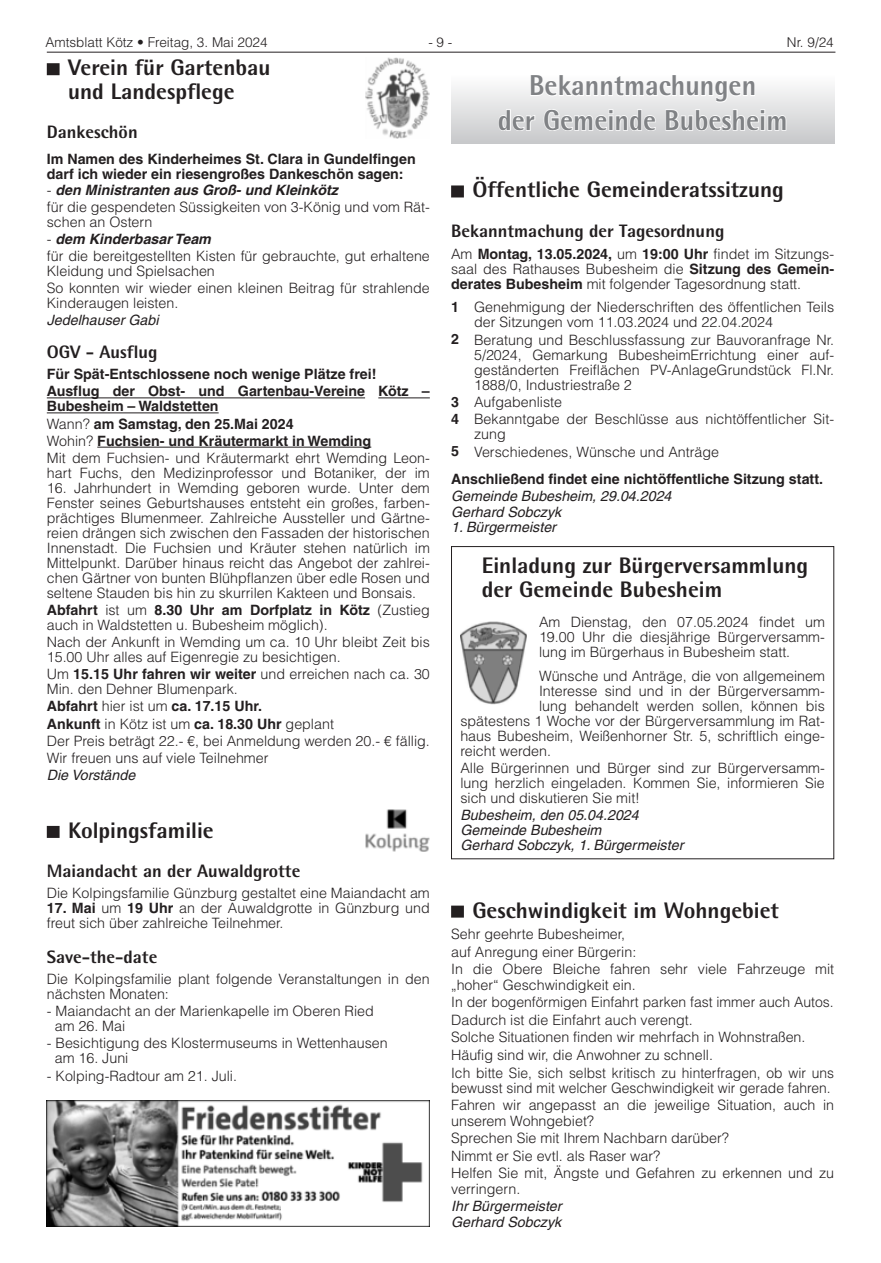
<style>
.page{position:relative;width:881px;height:1263px;background:#fff}
.page>*{position:absolute;margin:0;border:0;box-sizing:border-box;transform-origin:0 0}
.t1{font:800 28.8px/34.7px "Agfa Rotis Semisans";color:#808285;text-align:center;scale:.94 1}
.t2{font:800 22.5px/24px "Agfa Rotis Semisans";color:#231f20}
.t3{font:800 18px "Agfa Rotis Semisans";color:#231f20}
.t4{font:300 14.25px/15px "Helvetica LT";color:#231f20}
.t5{font:700 14.25px/17.1px "Helvetica LT";color:#231f20}
.t6{font:italic 14.25px/15.5px "Helvetica LT";color:#231f20}
.t7{font:300 13.5px "Helvetica LT";color:#231f20}
.s1{font-weight:700;font-style:italic}
.s2{font-weight:300}
.s3{font-weight:700}
</style>
<div class="page">
<hr style="left:47px;top:52px;width:788px;height:1px;background:#231f20">
<div style="left:451px;top:185px;width:12px;height:12px;background:#231f20"></div>
<div style="left:451px;top:905px;width:12px;height:12px;background:#231f20"></div>
<div style="left:451px;top:75px;width:382px;height:68px;background:linear-gradient(to bottom,#fefefe,#c8c9cb)"></div>
<svg style="left:497px;top:75px;width:289px;height:68px"></svg>
<img style="left:460px;top:621px;width:66px;height:83px">
<div style="left:451px;top:546px;width:382px;height:313px;border:1px solid #231f20"></div>
<div style="left:47px;top:63px;width:13px;height:12px;background:#231f20"></div>
<hr style="left:47px;top:397px;width:318px;height:1px;background:#231f20">
<hr style="left:378px;top:397px;width:51px;height:1px;background:#231f20">
<hr style="left:47px;top:412px;width:171px;height:1px;background:#231f20">
<hr style="left:97px;top:447px;width:274px;height:1px;background:#231f20">
<div style="left:47px;top:826px;width:13px;height:12px;background:#231f20"></div>
<img style="left:365px;top:58px;width:64px;height:80px">
<img style="left:365px;top:810px;width:64px;height:42px">
<img style="left:47px;top:1100px;width:383px;height:127px">
<p class="t7" style="left:45px;top:34px;width:223px">Amtsblatt Kötz • Freitag, 3. Mai 2024</p>
<p class="t7" style="left:428px;top:34px;width:26px">- 9 -</p>
<p class="t7" style="left:786px;top:34px;width:48px">Nr. 9/24</p>
<h1 class="t1" style="left:497px;top:68px;width:309px">Bekanntmachungen<br>der Gemeinde Bubesheim</h1>
<h2 class="t2" style="left:68px;top:55px;width:204px">Verein für Gartenbau und Landespflege</h2>
<p class="t3" style="left:47px;top:121px;width:92px">Dankeschön</p>
<p class="t5" style="left:47px;top:151px;width:370px;line-height:15px">Im Namen des Kinderheimes St. Clara in Gundelfingen darf ich wieder ein riesengroßes Dankeschön sagen:</p>
<p class="t4" style="left:47px;top:181px;width:384px;line-height:17.1px">- <span class="s1">den Ministranten aus Groß- und Kleinkötz<br></span>für die gespendeten Süssigkeiten von 3-König und vom Rät-</p>
<p class="t4" style="left:47px;top:214px;width:107px">schen an Ostern</p>
<p class="t4" style="left:47px;top:230px;width:384px;line-height:17.1px">- <span class="s1">dem Kinderbasar Team<br></span>für die bereitgestellten Kisten für gebrauchte, gut erhaltene</p>
<p class="t4" style="left:47px;top:262px;width:384px;line-height:17.1px">Kleidung und Spielsachen<br>So konnten wir wieder einen kleinen Beitrag für strahlende</p>
<p class="t4" style="left:47px;top:296px;width:133px">Kinderaugen leisten.</p>
<p class="t6" style="left:47px;top:313px;width:113px">Jedelhauser Gabi</p>
<p class="t3" style="left:47px;top:340px;width:112px">OGV - Ausflug</p>
<p class="t5" style="left:47px;top:366px;width:384px">Für Spät-Entschlossene noch wenige Plätze frei!<br>Ausflug der Obst- und Gartenbau-Vereine Kötz –</p>
<p class="t5" style="left:47px;top:398px;width:384px">Bubesheim – Waldstetten<br><span class="s2">Wann?</span> am Samstag, den 25.Mai 2024<br><span class="s2">Wohin?</span> Fuchsien- und Kräutermarkt in Wemding<br><span class="s2">Mit dem Fuchsien- und Kräutermarkt ehrt Wemding Leon-</span></p>
<p class="t4" style="left:47px;top:465px;width:384px">hart Fuchs, den Medizinprofessor und Botaniker, der im</p>
<p class="t4" style="left:47px;top:480px;width:384px;text-align:justify">16. Jahrhundert in Wemding geboren wurde. Unter dem Fenster seines Geburtshauses entsteht ein großes, farben&shy;prächtiges Blumenmeer. Zahlreiche Aussteller und Gärtne&shy;reien drängen sich zwischen den Fassaden der historischen Innenstadt. Die Fuchsien und Kräuter stehen natürlich im Mittelpunkt. Darüber hinaus reicht das Angebot der zahlrei&shy;chen Gärtner von bunten Blühpflanzen über edle Rosen und seltene Stauden bis hin zu skurrilen Kakteen und Bonsais.</p>
<p class="t4" style="left:47px;top:602px;width:384px"><span class="s3">Abfahrt</span> ist um <span class="s3">8.30 Uhr am Dorfplatz in Kötz</span> (Zustieg auch in Waldstetten u. Bubesheim möglich).</p>
<p class="t4" style="left:47px;top:634px;width:384px">Nach der Ankunft in Wemding um ca. 10 Uhr bleibt Zeit bis<br>15.00 Uhr alles auf Eigenregie zu besichtigen.</p>
<p class="t4" style="left:47px;top:667px;width:384px">Um <span class="s3">15.15 Uhr fahren wir weiter</span> und erreichen nach ca. 30<br>Min. den Dehner Blumenpark.</p>
<p class="t4" style="left:47px;top:698px;width:384px;line-height:17.1px"><span class="s3">Abfahrt</span> hier ist um <span class="s3">ca. 17.15 Uhr.<br>Ankunft</span> in Kötz ist um <span class="s3">ca. 18.30 Uhr</span> geplant<br>Der Preis beträgt 22.- €, bei Anmeldung werden 20.- € fällig.<br>Wir freuen uns auf viele Teilnehmer</p>
<p class="t6" style="left:47px;top:767px;width:90px">Die Vorstände</p>
<h2 class="t2" style="left:472px;top:177px;width:313px">Öffentliche Gemeinderatssitzung</h2>
<p class="t3" style="left:451px;top:219px;width:275px">Bekanntmachung der Tagesordnung</p>
<p class="t4" style="left:451px;top:246px;width:384px;line-height:15.5px;text-align:justify">Am <span class="s3">Montag, 13.05.2024,</span> um <span class="s3">19:00 Uhr</span> findet im Sitzungs&shy;saal des Rathauses Bubesheim die <span class="s3">Sitzung des Gemein&shy;derates Bubesheim</span> mit folgender Tagesordnung statt.</p>
<p class="t4" style="left:474px;top:300px;width:361px;text-indent:-23px"><span class="s3">1</span> Genehmigung der Niederschriften des öffentlichen Teils der Sitzungen vom 11.03.2024 und 22.04.2024</p>
<p class="t4" style="left:474px;top:332px;width:361px;text-align:justify;text-indent:-23px"><span class="s3">2</span> Beratung und Beschlussfassung zur Bauvoranfrage Nr.<br>5/2024, Gemarkung BubesheimErrichtung einer auf&shy;geständerten Freiflächen PV-AnlageGrundstück Fl.Nr.<br>1888/0, Industriestraße 2</p>
<p class="t4" style="left:451px;top:393px;width:384px;line-height:17.4px"><span class="s3">3</span> Aufgabenliste<br><span class="s3">4</span> Bekanntgabe der Beschlüsse aus nichtöffentlicher Sit-</p>
<p class="t4" style="left:451px;top:425px;width:269px;line-height:17.4px;text-indent:23px">zung<br><span class="s3">5</span> Verschiedenes, Wünsche und Anträge</p>
<p class="t5" style="left:451px;top:470px;width:373px">Anschließend findet eine nichtöffentliche Sitzung statt.</p>
<p class="t6" style="left:451px;top:488px;width:222px">Gemeinde Bubesheim, 29.04.2024<br>Gerhard Sobczyk</p>
<p class="t6" style="left:451px;top:519px;width:106px">1. Bürgermeister</p>
<h2 class="t2" style="left:481px;top:553px;width:328px">Einladung zur Bürgerversammlung der Gemeinde Bubesheim</h2>
<p class="t4" style="left:538px;top:614px;width:287px;text-align:justify">Am Dienstag, den 07.05.2024 findet um 19.00 Uhr die diesjährige Bürgerversamm&shy;lung im Bürgerhaus in Bubesheim statt.</p>
<p class="t4" style="left:538px;top:668px;width:287px">Wünsche und Anträge, die von allgemeinem</p>
<p class="t4" style="left:538px;top:683px;width:287px">Interesse sind und in der Bürgerversamm-</p>
<p class="t4" style="left:538px;top:698px;width:287px">lung behandelt werden sollen, können bis</p>
<p class="t4" style="left:460px;top:713px;width:366px">spätestens 1 Woche vor der Bürgerversammlung im Rat-</p>
<p class="t4" style="left:460px;top:728px;width:366px">haus Bubesheim, Weißenhorner Str. 5, schriftlich einge-</p>
<p class="t4" style="left:460px;top:743px;width:92px">reicht werden.</p>
<p class="t4" style="left:460px;top:760px;width:366px;text-align:justify">Alle Bürgerinnen und Bürger sind zur Bürgerversamm&shy;lung herzlich eingeladen. Kommen Sie, informieren Sie sich und diskutieren Sie mit!</p>
<p class="t6" style="left:460px;top:807px;width:224px;line-height:15px">Bubesheim, den 05.04.2024<br>Gemeinde Bubesheim<br>Gerhard Sobczyk, 1. Bürgermeister</p>
<h2 class="t2" style="left:68px;top:818px;width:147px">Kolpingsfamilie</h2>
<p class="t3" style="left:47px;top:859px;width:255px">Maiandacht an der Auwaldgrotte</p>
<p class="t4" style="left:47px;top:885px;width:384px">Die Kolpingsfamilie Günzburg gestaltet eine Maiandacht am</p>
<p class="t4" style="left:47px;top:900px;width:384px"><span class="s3">17. Mai</span> um <span class="s3">19 Uhr</span> an der Auwaldgrotte in Günzburg und freut sich über zahlreiche Teilnehmer.</p>
<p class="t3" style="left:47px;top:945px;width:112px">Save-the-date</p>
<p class="t4" style="left:47px;top:971px;width:384px">Die Kolpingsfamilie plant folgende Veranstaltungen in den nächsten Monaten:</p>
<p class="t4" style="left:55px;top:1004px;width:320px;text-indent:-8px">- Maiandacht an der Marienkapelle im Oberen Ried am 26. Mai</p>
<p class="t4" style="left:55px;top:1036px;width:334px;text-indent:-8px">- Besichtigung des Klostermuseums in Wettenhausen am 16. Juni</p>
<p class="t4" style="left:47px;top:1068px;width:192px">- Kolping-Radtour am 21. Juli.</p>
<h2 class="t2" style="left:472px;top:897px;width:308px">Geschwindigkeit im Wohngebiet</h2>
<p class="t4" style="left:451px;top:925px;width:384px;line-height:17.5px">Sehr geehrte Bubesheimer,<br>auf Anregung einer Bürgerin:<br>In die Obere Bleiche fahren sehr viele Fahrzeuge mit</p>
<p class="t4" style="left:451px;top:976px;width:384px;line-height:17.5px">„hoher“ Geschwindigkeit ein.<br>In der bogenförmigen Einfahrt parken fast immer auch Autos.<br>Dadurch ist die Einfahrt auch verengt.<br>Solche Situationen finden wir mehrfach in Wohnstraßen.<br>Häufig sind wir, die Anwohner zu schnell.<br>Ich bitte Sie, sich selbst kritisch zu hinterfragen, ob wir uns</p>
<p class="t4" style="left:451px;top:1079px;width:384px;line-height:17.5px">bewusst sind mit welcher Geschwindigkeit wir gerade fahren.<br>Fahren wir angepasst an die jeweilige Situation, auch in</p>
<p class="t4" style="left:451px;top:1112px;width:384px;line-height:17.5px">unserem Wohngebiet?<br>Sprechen Sie mit Ihrem Nachbarn darüber?<br>Nimmt er Sie evtl. als Raser war?<br>Helfen Sie mit, Ängste und Gefahren zu erkennen und zu</p>
<p class="t4" style="left:451px;top:1181px;width:71px">verringern.</p>
<p class="t6" style="left:451px;top:1199px;width:112px">Ihr Bürgermeister<br>Gerhard Sobczyk</p>
</div>
